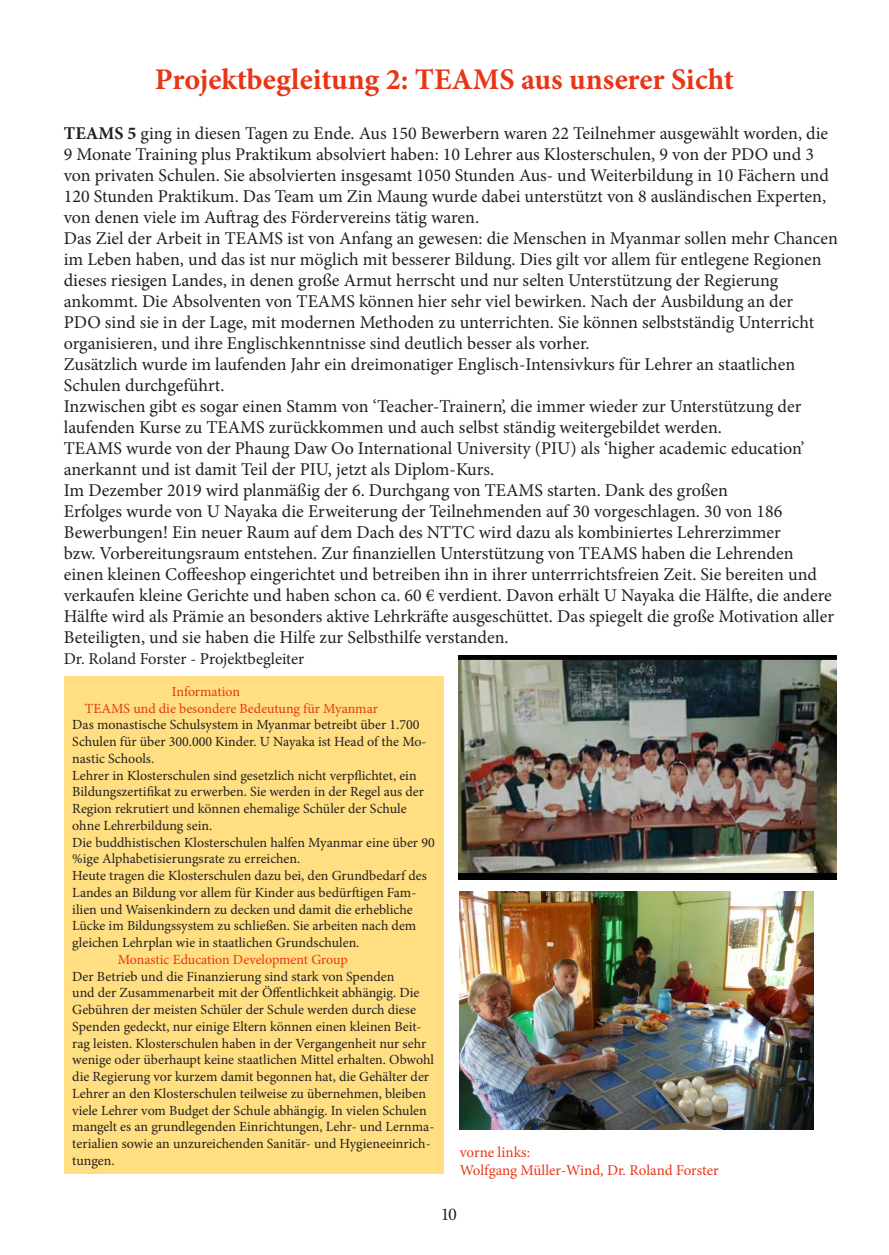
<style>
.page{position:relative;width:889px;height:1255px;background:#fff}
.page>*{position:absolute;margin:0;border:0;box-sizing:border-box;transform-origin:0 0}
.t1{font:700 30px "Minion Pro";color:#e93516}
.t2{font:18px/21px "Minion Pro";color:#231f20}
.t3{font:16.5px "Minion Pro";letter-spacing:-.005em;color:#231f20}
.t4{font:15px/18px "Minion Pro";letter-spacing:-.005em;color:#e93516}
.t5{font:13.95px/16.8px "Minion Pro";color:#231f20}
.t6{font:13.95px/16.8px "Minion Pro";color:#e93516}
.s1{font-weight:700}
</style>
<div class="page">
<div style="left:64px;top:676px;width:380px;height:498px;background:#ffdf82"></div>
<img style="left:458px;top:655px;width:378px;height:224px">
<img style="left:460px;top:891px;width:353px;height:238px">
<h1 class="t1" style="left:155px;top:58px;width:581px">Projektbegleitung 2: TEAMS aus unserer Sicht</h1>
<p class="t2" style="left:64px;top:122px;width:775px"><span class="s1">TEAMS 5</span> ging in diesen Tagen zu Ende. Aus 150 Bewerbern waren 22 Teilnehmer ausgewählt worden, die 9 Monate Training plus Praktikum absolviert haben: 10 Lehrer aus Klosterschulen, 9 von der PDO und 3 von privaten Schulen. Sie absolvierten insgesamt 1050 Stunden Aus- und Weiterbildung in 10 Fächern und 120 Stunden Praktikum. Das Team um Zin Maung wurde dabei unterstützt von 8 ausländischen Experten, von denen viele im Auftrag des Fördervereins tätig waren.<br>Das Ziel der Arbeit in TEAMS ist von Anfang an gewesen: die Menschen in Myanmar sollen mehr Chancen im Leben haben, und das ist nur möglich mit besserer Bildung. Dies gilt vor allem für entlegene Regionen dieses riesigen Landes, in denen große Armut herrscht und nur selten Unterstützung der Regierung ankommt. Die Absolventen von TEAMS können hier sehr viel bewirken. Nach der Ausbildung an der<br>PDO sind sie in der Lage, mit modernen Methoden zu unterrichten. Sie können selbstständig Unterricht organisieren, und ihre Englischkenntnisse sind deutlich besser als vorher.<br>Zusätzlich wurde im laufenden Jahr ein dreimonatiger Englisch-Intensivkurs für Lehrer an staatlichen Schulen durchgeführt.<br>Inzwischen gibt es sogar einen Stamm von ‘Teacher-Trainern’, die immer wieder zur Unterstützung der laufenden Kurse zu TEAMS zurückkommen und auch selbst ständig weitergebildet werden.<br>TEAMS wurde von der Phaung Daw Oo International University (PIU) als ‘higher academic education’ anerkannt und ist damit Teil der PIU, jetzt als Diplom-Kurs.<br>Im Dezember 2019 wird planmäßig der 6. Durchgang von TEAMS starten. Dank des großen<br>Erfolges wurde von U Nayaka die Erweiterung der Teilnehmenden auf 30 vorgeschlagen. 30 von 186<br>Bewerbungen! Ein neuer Raum auf dem Dach des NTTC wird dazu als kombiniertes Lehrerzimmer<br>bzw. Vorbereitungsraum entstehen. Zur finanziellen Unterstützung von TEAMS haben die Lehrenden<br>einen kleinen Coffeeshop eingerichtet und betreiben ihn in ihrer unterrrichtsfreien Zeit. Sie bereiten und verkaufen kleine Gerichte und haben schon ca. 60 € verdient. Davon erhält U Nayaka die Hälfte, die andere Hälfte wird als Prämie an besonders aktive Lehrkräfte ausgeschüttet. Das spiegelt die große Motivation aller Beteiligten, und sie haben die Hilfe zur Selbsthilfe verstanden.</p>
<p class="t3" style="left:64px;top:647px;width:242px">Dr. Roland Forster - Projektbegleiter</p>
<p class="t6" style="left:85px;top:683px;width:294px;text-indent:87px">Information<br>TEAMS und die besondere Bedeutung für Myanmar</p>
<p class="t5" style="left:72px;top:716px;width:364px">Das monastische Schulsystem in Myanmar betreibt über 1.700<br>Schulen für über 300.000 Kinder. U Nayaka ist Head of the Mo&shy;nastic Schools.<br>Lehrer in Klosterschulen sind gesetzlich nicht verpflichtet, ein Bildungszertifikat zu erwerben. Sie werden in der Regel aus der Region rekrutiert und können ehemalige Schüler der Schule ohne Lehrerbildung sein.<br>Die buddhistischen Klosterschulen halfen Myanmar eine über 90 %ige Alphabetisierungsrate zu erreichen.<br>Heute tragen die Klosterschulen dazu bei, den Grundbedarf des Landes an Bildung vor allem für Kinder aus bedürftigen Fam&shy;ilien und Waisenkindern zu decken und damit die erhebliche Lücke im Bildungssystem zu schließen. Sie arbeiten nach dem gleichen Lehrplan wie in staatlichen Grundschulen.</p>
<p class="t6" style="left:118px;top:951px;width:231px">Monastic Education Development Group</p>
<p class="t5" style="left:72px;top:967px;width:363px">Der Betrieb und die Finanzierung sind stark von Spenden<br>und der Zusammenarbeit mit der Öffentlichkeit abhängig. Die Gebühren der meisten Schüler der Schule werden durch diese Spenden gedeckt, nur einige Eltern können einen kleinen Beit&shy;rag leisten. Klosterschulen haben in der Vergangenheit nur sehr wenige oder überhaupt keine staatlichen Mittel erhalten. Obwohl die Regierung vor kurzem damit begonnen hat, die Gehälter der Lehrer an den Klosterschulen teilweise zu übernehmen, bleiben viele Lehrer vom Budget der Schule abhängig. In vielen Schulen mangelt es an grundlegenden Einrichtungen, Lehr- und Lernma&shy;terialien sowie an unzureichenden Sanitär- und Hygieneeinrich&shy;tungen.</p>
<p class="t4" style="left:460px;top:1142px;width:260px">vorne links:<br>Wolfgang Müller-Wind, Dr. Roland Forster</p>
<p class="t2" style="left:442px;top:1203px;width:16px">10</p>
</div>
